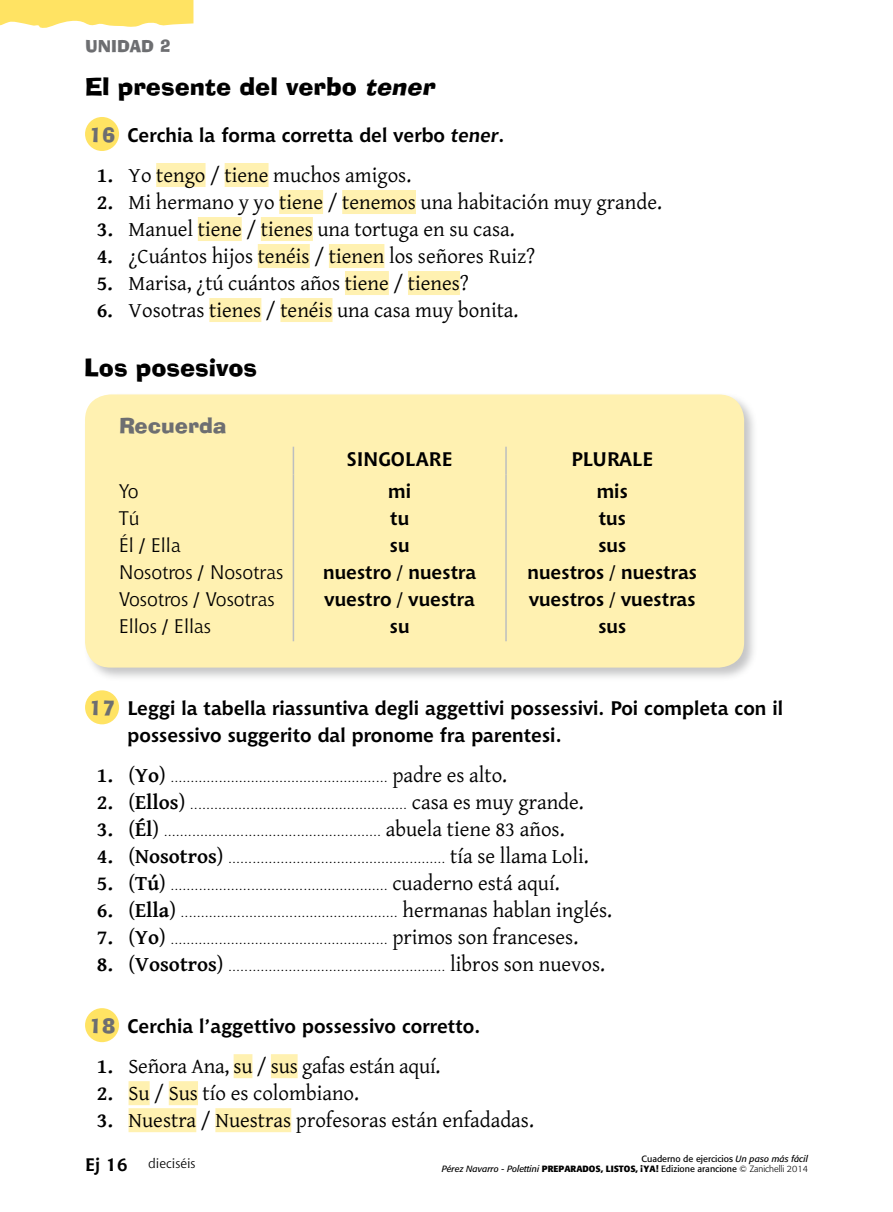
<style>
.page{position:relative;width:893px;height:1212px;background:#fff}
.page>*{position:absolute;margin:0;border:0;box-sizing:border-box;transform-origin:0 0}
.t1{font:24px "Ad Lib BT";color:#000}
.t2{font:21px "Kind 10";color:#000}
.t3{font:21px "Ad Lib BT";color:#6d6e71}
.t4{font:700 19.5px/27px "Chianti BT";color:#000;text-align:center}
.t5{font:19.5px/27px "Chianti OSFBT";color:#000}
.t6{font:700 18px "Chianti BT";color:#000}
.t7{font:16.5px "Ad Lib BT";color:#6d6e71}
.t8{font:13.5px "Chianti OSFBT";color:#000}
.t9{font:12.75px "Chianti OSFBT";color:#000;scale:1.1 1}
.t10{font:9px/10.5px "Formata";color:#000;text-align:right}
.s1{font-style:italic}
.s2{font-family:"Ad Lib BT";font-weight:400;color:#6d6e71}
.s3{font-weight:700}
.s4{font-family:"Chianti OSFBT";font-weight:400}
.s5{font-family:"Kind 10";font-weight:700;font-size:21px}
.s6{font-family:"Kind 10";font-size:21px}
.s7{font-weight:300}
</style>
<div class="page">
<svg style="left:0;top:0;width:193px;height:28px;background:#ffe677"></svg>
<div style="left:156px;top:163px;width:50px;height:24px;background:#fff1b1"></div>
<div style="left:225px;top:163px;width:44px;height:24px;background:#fff1b1"></div>
<div style="left:279px;top:190px;width:44px;height:24px;background:#fff1b1"></div>
<div style="left:342px;top:190px;width:74px;height:24px;background:#fff1b1"></div>
<div style="left:198px;top:217px;width:44px;height:24px;background:#fff1b1"></div>
<div style="left:261px;top:217px;width:52px;height:24px;background:#fff1b1"></div>
<div style="left:258px;top:244px;width:52px;height:24px;background:#fff1b1"></div>
<div style="left:329px;top:244px;width:55px;height:24px;background:#fff1b1"></div>
<div style="left:345px;top:271px;width:44px;height:24px;background:#fff1b1"></div>
<div style="left:408px;top:271px;width:52px;height:24px;background:#fff1b1"></div>
<div style="left:209px;top:298px;width:52px;height:24px;background:#fff1b1"></div>
<div style="left:280px;top:298px;width:52px;height:24px;background:#fff1b1"></div>
<div style="left:85px;top:117px;width:34px;height:34px;background:#ffe363;border-radius:50%"></div>
<div style="left:83px;top:392px;width:675px;height:290px;background:#6d6e71;opacity:.4"></div>
<div style="left:85px;top:394px;width:659px;height:273px;background:#fff1b1;border-radius:26px"></div>
<svg style="left:293px;top:447px;width:1px;height:27px"></svg>
<hr style="left:505px;top:447px;width:2px;height:27px;background:#bcbec0">
<hr style="left:293px;top:474px;width:1px;height:167px;background:#bcbec0">
<hr style="left:505px;top:474px;width:2px;height:167px;background:#bcbec0">
<div style="left:85px;top:690px;width:34px;height:34px;background:#ffe363;border-radius:50%"></div>
<div style="left:234px;top:1054px;width:18px;height:24px;background:#fff1b1"></div>
<div style="left:271px;top:1054px;width:27px;height:24px;background:#fff1b1"></div>
<div style="left:129px;top:1081px;width:21px;height:24px;background:#fff1b1"></div>
<div style="left:169px;top:1081px;width:29px;height:24px;background:#fff1b1"></div>
<div style="left:129px;top:1108px;width:67px;height:24px;background:#fff1b1"></div>
<div style="left:215px;top:1108px;width:76px;height:24px;background:#fff1b1"></div>
<div style="left:85px;top:1008px;width:34px;height:34px;background:#ffe363;border-radius:50%"></div>
<p class="t7" style="left:85px;top:36px;width:87px">UNIDAD 2</p>
<h1 class="t1" style="left:85px;top:72px;width:356px">El presente del verbo <span class="s1">tener</span></h1>
<h3 class="t4" style="left:89px;top:121px;width:417px"><span class="s2">16</span> Cerchia la forma corretta del verbo <span class="s1">tener</span>.</h3>
<h2 class="t2" style="left:97px;top:159px;width:316px"><span class="s3">1.</span> Yo tengo / tiene muchos amigos.</h2>
<h2 class="t2" style="left:97px;top:187px;width:567px"><span class="s3">2.</span> Mi hermano y yo tiene / tenemos una habitación muy grande.</h2>
<h2 class="t2" style="left:97px;top:214px;width:419px"><span class="s3">3.</span> Manuel tiene / tienes una tortuga en su casa.</h2>
<h2 class="t2" style="left:97px;top:241px;width:440px"><span class="s3">4.</span> ¿Cuántos hijos tenéis / tienen los señores Ruiz?</h2>
<h2 class="t2" style="left:97px;top:268px;width:374px"><span class="s3">5.</span> Marisa, ¿tú cuántos años tiene / tienes?</h2>
<h2 class="t2" style="left:97px;top:295px;width:423px"><span class="s3">6.</span> Vosotras tienes / tenéis una casa muy bonita.</h2>
<h1 class="t1" style="left:84px;top:352px;width:175px">Los posesivos</h1>
<h2 class="t3" style="left:119px;top:413px;width:109px">Recuerda</h2>
<h3 class="t4" style="left:347px;top:445px;width:107px">SINGOLARE</h3>
<h3 class="t4" style="left:571px;top:445px;width:83px">PLURALE</h3>
<h3 class="t5" style="left:119px;top:477px;width:166px">Yo<br>Tú<br>Él / Ella<br>N osotros / N osotras<br>Vosotros / Vosotras<br>Ellos / Ellas</h3>
<h3 class="t4" style="left:323px;top:477px;width:155px">mi<br>tu<br>su<br>nuestro <span class="s4">/</span> nuestra vuestro <span class="s4">/</span> vuestra su</h3>
<h3 class="t4" style="left:528px;top:477px;width:171px">mis<br>tus<br>sus<br>nuestros <span class="s4">/</span> nuestras vuestros <span class="s4">/</span> vuestras sus</h3>
<h3 class="t4" style="left:128px;top:695px;width:657px;text-align:left;text-indent:-39px"><span class="s2">17</span> Leggi la tabella riassuntiva degli aggettivi possessivi. Poi completa con il possessivo suggerito dal pronome fra parentesi.</h3>
<p class="t9" style="left:97px;top:770px;width:374px"><span class="s5">1.</span> <span class="s6">(</span><span class="s5">Yo</span><span class="s6">)</span> ...................................................... <span class="s6">padre es alto.</span></p>
<p class="t9" style="left:97px;top:797px;width:444px"><span class="s5">2.</span> <span class="s6">(</span><span class="s5">Ellos</span><span class="s6">)</span> ...................................................... <span class="s6">casa es muy grande.</span></p>
<p class="t9" style="left:97px;top:824px;width:427px"><span class="s5">3.</span> <span class="s6">(</span><span class="s5">Él</span><span class="s6">)</span> ...................................................... <span class="s6">abuela tiene 83 años.</span></p>
<p class="t9" style="left:97px;top:851px;width:449px"><span class="s5">4.</span> <span class="s6">(</span><span class="s5">Nosotros</span><span class="s6">)</span> ...................................................... <span class="s6">tía se llama Loli.</span></p>
<p class="t9" style="left:97px;top:878px;width:422px"><span class="s5">5.</span> <span class="s6">(</span><span class="s5">Tú</span><span class="s6">)</span> ...................................................... <span class="s6">cuaderno está aquí.</span></p>
<p class="t9" style="left:97px;top:905px;width:470px"><span class="s5">6.</span> <span class="s6">(</span><span class="s5">Ella</span><span class="s6">)</span> ...................................................... <span class="s6">hermanas hablan inglés.</span></p>
<p class="t9" style="left:97px;top:932px;width:439px"><span class="s5">7.</span> <span class="s6">(</span><span class="s5">Yo</span><span class="s6">)</span> ...................................................... <span class="s6">primos son franceses.</span></p>
<p class="t9" style="left:97px;top:959px;width:464px"><span class="s5">8.</span> <span class="s6">(</span><span class="s5">Vosotros</span><span class="s6">)</span> ...................................................... <span class="s6">libros son nuevos.</span></p>
<h3 class="t4" style="left:89px;top:1012px;width:393px"><span class="s2">18</span> Cerchia l’aggettivo possessivo corretto.</h3>
<h2 class="t2" style="left:97px;top:1051px;width:345px"><span class="s3">1.</span> Señora Ana, su / sus gafas están aquí.</h2>
<h2 class="t2" style="left:97px;top:1078px;width:264px"><span class="s3">2.</span> Su / Sus tío es colombiano.</h2>
<h2 class="t2" style="left:97px;top:1105px;width:439px"><span class="s3">3.</span> Nuestra / Nuestras profesoras están enfadadas.</h2>
<p class="t8" style="left:148px;top:1154px;width:49px">dieciséis</p>
<p class="t10" style="left:442px;top:1153px;width:368px">Cuaderno de ejercicios <span class="s1">Un paso más fácil<br>Pérez Navarro - Polettini</span> <span class="s3">PREPARADOS, LISTOS, ¡YA!</span> Edizione arancione <span class="s7">© Zanichelli 2014</span></p>
<h3 class="t6" style="left:85px;top:1153px;width:44px">Ej 16</h3>
</div>
